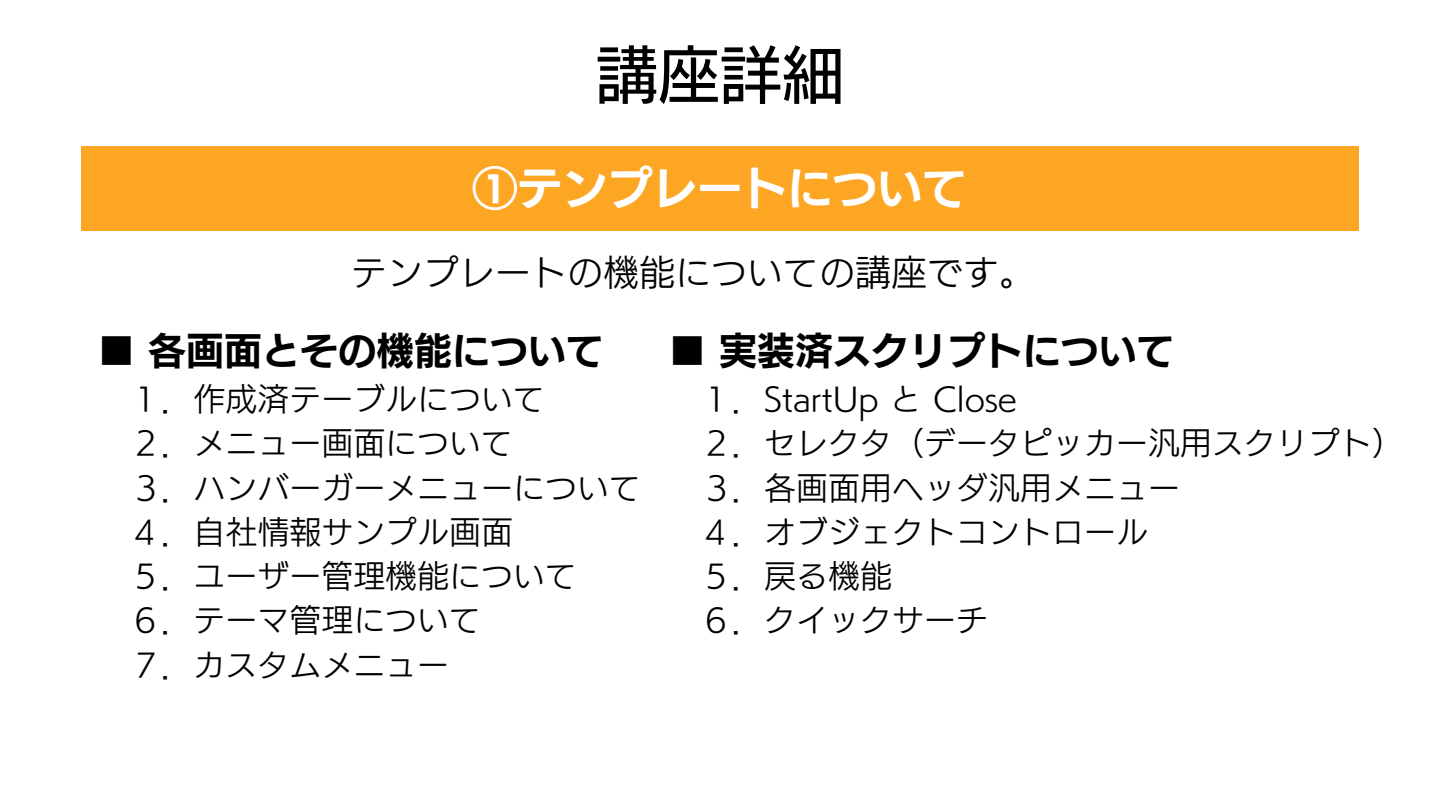
<style>
.page{position:relative;width:1440px;height:810px;background:#fff}
.page>*{position:absolute;margin:0;border:0;box-sizing:border-box;transform-origin:0 0}
.t1{font:62px "Canva UD Kakugo Large Pr 6 N M";color:#000}
.t2{font:45px "Canva UD Kakugo Large Pr 6 N B";color:#fff}
.t3{font:38px "Canva UD Kakugo Large Pr 6 N B";color:#000}
.t4{font:36px "Canva UD Kakugo Small Pr 6 N R";color:#000}
.t5{font:32px "Canva UD Kakugo Small Pr 6 N R";color:#000}
</style>
<div class="page">
<div style="left:81px;top:147px;width:1278px;height:84px;background:#fda623"></div>
<h1 class="t1" style="left:596px;top:44px;width:249px">講座詳細</h1>
<h2 class="t2" style="left:472px;top:165px;width:496px">①テンプレートについて</h2>
<p class="t4" style="left:351px;top:254px;width:686px">テンプレートの機能についての講座です。</p>
<h3 class="t3" style="left:97px;top:331px;width:508px">■ 各画面とその機能について</h3>
<p class="t5" style="left:129px;top:383px;width:417px">１．作成済テーブルについて</p>
<p class="t5" style="left:129px;top:427px;width:385px">２．メニュー画面について</p>
<p class="t5" style="left:129px;top:472px;width:513px">３．ハンバーガーメニューについて</p>
<p class="t5" style="left:129px;top:516px;width:382px">４．自社情報サンプル画面</p>
<p class="t5" style="left:129px;top:560px;width:449px">５．ユーザー管理機能について</p>
<p class="t5" style="left:129px;top:604px;width:353px">６．テーマ管理について</p>
<p class="t5" style="left:129px;top:649px;width:321px">７．カスタムメニュー</p>
<p class="t3" style="left:668px;top:331px;width:508px">■ 実装済スクリプトについて</p>
<p class="t5" style="left:700px;top:383px;width:318px">１．StartUp と Close</p>
<p class="t5" style="left:700px;top:427px;width:705px">２．セレクタ（データピッカー汎用スクリプト）</p>
<p class="t5" style="left:700px;top:472px;width:481px">３．各画面用ヘッダ汎用メニュー</p>
<p class="t5" style="left:700px;top:516px;width:449px">４．オブジェクトコントロール</p>
<p class="t5" style="left:700px;top:560px;width:193px">５．戻る機能</p>
<p class="t5" style="left:700px;top:604px;width:289px">６．クイックサーチ</p>
</div>
